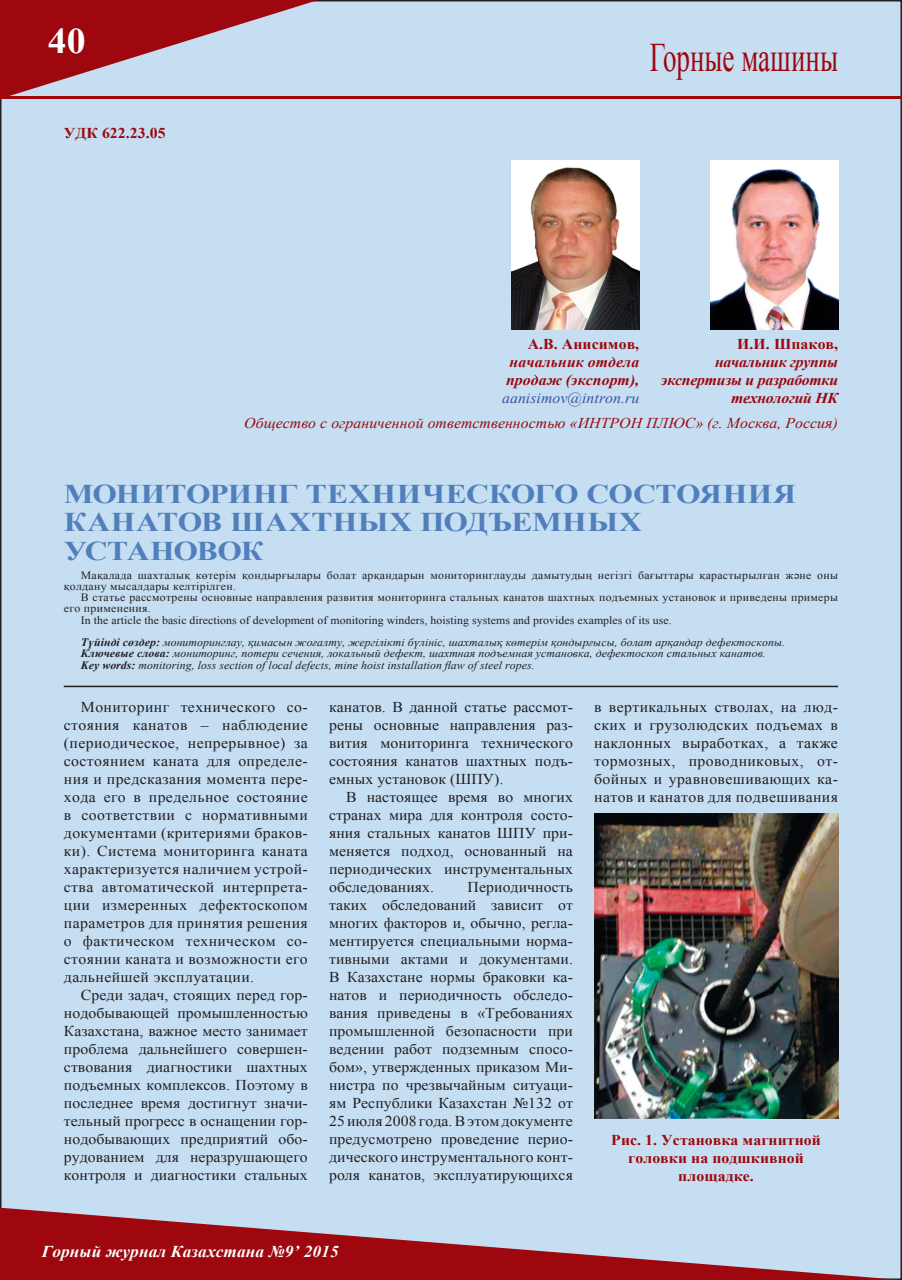
<style>
.page{position:relative;width:902px;height:1280px;background:#fff}
.page>*{position:absolute;margin:0;border:0;box-sizing:border-box;transform-origin:0 0}
.рубрика{font:40.5px "Times New Roman";color:#9d070d;scale:.67 1}
.t1{font:700 36px "Times New Roman";color:#fff;scale:1.05 1}
.Заголовок{font:700 27px/28.5px "Times New Roman";letter-spacing:-.005em;color:#507fbb;scale:1.17 1}
.t2{font:italic 700 16.5px "Times New Roman";letter-spacing:.005em;color:#fff;scale:1.05 1}
.текст_статьи{font:15px/18px "Times New Roman";letter-spacing:.005em;color:#231f20;text-align:justify;scale:1.05 1}
.автор{font:italic 15px "Times New Roman";letter-spacing:.005em;color:#9d070d;scale:1.05 1}
.автор-2{font:italic 700 15px/18px "Times New Roman";letter-spacing:.005em;color:#9d070d;text-align:right;scale:1.05 1}
.рисунок{font:700 15px/18px "Times New Roman";letter-spacing:.005em;color:#9d070d;text-align:center;scale:1.05 1}
.автор-3{font:italic 700 15px/18px "Times New Roman";letter-spacing:-.015em;color:#9d070d;text-align:right;scale:1.05 1}
.УДК{font:700 15px "Times New Roman";letter-spacing:.005em;color:#9d070d;scale:1.05 1}
.автор-4{font:700 15px "Times New Roman";letter-spacing:.005em;color:#9d070d;scale:1.05 1}
.резюме{font:italic 11.25px "Times New Roman";letter-spacing:.005em;color:#231f20;scale:1.05 1}
.резюме-2{font:11.25px/11.2px "Times New Roman";letter-spacing:.025em;color:#231f20;scale:1.05 1}
.резюме-3{font:11.25px "Times New Roman";letter-spacing:.005em;color:#231f20;scale:1.05 1}
.s1{font-style:normal}
.s2{font-weight:400;color:#3853a3}
.s3{font-weight:700}
</style>
<div class="page">
<svg style="left:901px;top:0;width:1px;height:1280px"></svg>
<div style="left:1px;top:1px;width:900px;height:1278px;background:#c5def2"></div>
<svg style="left:0;top:0;width:318px;height:96px"></svg>
<svg style="left:0;top:1208px;width:901px;height:72px"></svg>
<hr style="left:0;top:96px;width:901px;height:3px;background:#9d070d">
<hr style="left:64px;top:686px;width:774px;height:1px;background:#231f20">
<img style="left:594px;top:813px;width:244px;height:305px">
<img style="left:511px;top:160px;width:128px;height:170px">
<img style="left:710px;top:160px;width:128px;height:170px">
<p class="t1" style="left:48px;top:16px;width:37px">40</p>
<p class="УДК" style="left:64px;top:122px;width:98px">УДК 622.23.05</p>
<p class="рубрика" style="left:649px;top:31px;width:283px">Горные машины</p>
<p class="автор-2" style="left:502px;top:334px;width:132px"><span class="s1">А.В. Анисимов, </span>начальник отдела продаж (экспорт), <span class="s2">aanisimov@intron.ru</span></p>
<p class="автор-4" style="left:737px;top:333px;width:98px">И.И. Шпаков,</p>
<p class="автор-3" style="left:661px;top:352px;width:170px">начальник группы экспертизы и разработки технологий НК</p>
<p class="автор" style="left:244px;top:413px;width:567px">Oбщество с ограниченной ответственностью «ИНТРОН ПЛЮС» (г. Москва, Россия)</p>
<p class="Заголовок" style="left:64px;top:479px;width:627px">МОНИТОРИНГ ТЕХНИЧЕСКОГО СОСТОЯНИЯ<br>КАНАТОВ ШАХТНЫХ ПОДЪЕМНЫХ<br>УСТАНОВОК</p>
<p class="резюме-2" style="left:64px;top:569px;width:738px;text-indent:17px">Мақалада шахталық көтерім қондырғылары болат арқандарын мониторинглауды дамытудың негізгі бағыттары қарастырылған және оны қолдану мысалдары келтірілген.</p>
<p class="резюме-2" style="left:64px;top:592px;width:738px;text-indent:17px">В статье рассмотрены основные направления развития мониторинга стальных канатов шахтных подъемных установок и приведены примеры его применения.</p>
<p class="резюме-3" style="left:81px;top:612px;width:564px">In the article the basic directions of development of monitoring winders, hoisting systems and provides examples of its use.</p>
<p class="резюме" style="left:81px;top:635px;width:672px"><span class="s3">Түйінді сөздер:</span> мониторинглау, қимасын жоғалту, жергілікті бүлініс, шахталық көтерім қондырғысы, болат арқандар дефектоскопы.</p>
<p class="резюме" style="left:81px;top:646px;width:653px"><span class="s3">Ключевые слова:</span> мониторинг, потери сечения, локальный дефект, шахтная подъемная установка, дефектоскоп стальных канатов.</p>
<p class="резюме" style="left:81px;top:657px;width:433px"><span class="s3">Key words:</span> monitoring, loss section of local defects, mine hoist installation flaw of steel ropes.</p>
<p class="текст_статьи" style="left:64px;top:698px;width:234px;text-indent:17px">Мониторинг технического со&shy;стояния канатов – наблюдение (периодическое, непрерывное) за состоянием каната для определе&shy;ния и предсказания момента пере&shy;хода его в предельное состояние в соответствии с нормативными документами (критериями браков&shy;ки). Система мониторинга каната характеризуется наличием устрой&shy;ства автоматической интерпрета&shy;ции измеренных дефектоскопом параметров для принятия решения о фактическом техническом со&shy;стоянии каната и возможности его дальнейшей эксплуатации.</p>
<p class="текст_статьи" style="left:64px;top:986px;width:234px;text-indent:17px">Среди задач, стоящих перед гор&shy;нодобывающей промышленностью Казахстана, важное место занимает проблема дальнейшего совершен&shy;ствования диагностики шахтных подъемных комплексов. Поэтому в последнее время достигнут значи&shy;тельный прогресс в оснащении гор&shy;нодобывающих предприятий обо&shy;рудованием для неразрушающего контроля и диагностики стальных</p>
<p class="текст_статьи" style="left:329px;top:698px;width:234px">канатов. В данной статье рассмот&shy;рены основные направления раз&shy;вития мониторинга технического состояния канатов шахтных подъ&shy;емных установок (ШПУ).</p>
<p class="текст_статьи" style="left:329px;top:788px;width:234px;text-indent:17px">В настоящее время во многих странах мира для контроля состо&shy;яния стальных канатов ШПУ при&shy;меняется подход, основанный на периодических инструментальных обследованиях.</p>
<p class="текст_статьи" style="left:594px;top:698px;width:234px">в вертикальных стволах, на люд&shy;ских и грузолюдских подъемах в наклонных выработках, а также тормозных, проводниковых, от&shy;бойных и уравновешивающих ка&shy;натов и канатов для подвешивания</p>
<p class="текст_статьи" style="left:329px;top:878px;width:234px;text-indent:139px">Периодичность таких обследований зависит от многих факторов и, обычно, регла&shy;ментируется специальными норма&shy;тивными актами и документами.<br>В Казахстане нормы браковки ка&shy;натов и периодичность обследо&shy;вания приведены в «Требованиях промышленной безопасности при ведении работ подземным спосо&shy;бом», утвержденных приказом Ми&shy;нистра по чрезвычайным ситуаци&shy;ям Республики Казахстан №132 от 25 июля 2008 года. В этом документе предусмотрено проведение перио&shy;дического инструментального конт&shy;роля канатов, эксплуатирующихся</p>
<p class="рисунок" style="left:611px;top:1130px;width:201px">Рис. 1. Установка магнитной головки на подшкивной площадке.</p>
<p class="t2" style="left:42px;top:1239px;width:284px">Горный журнал Казахстана №9’ 2015</p>
</div>
